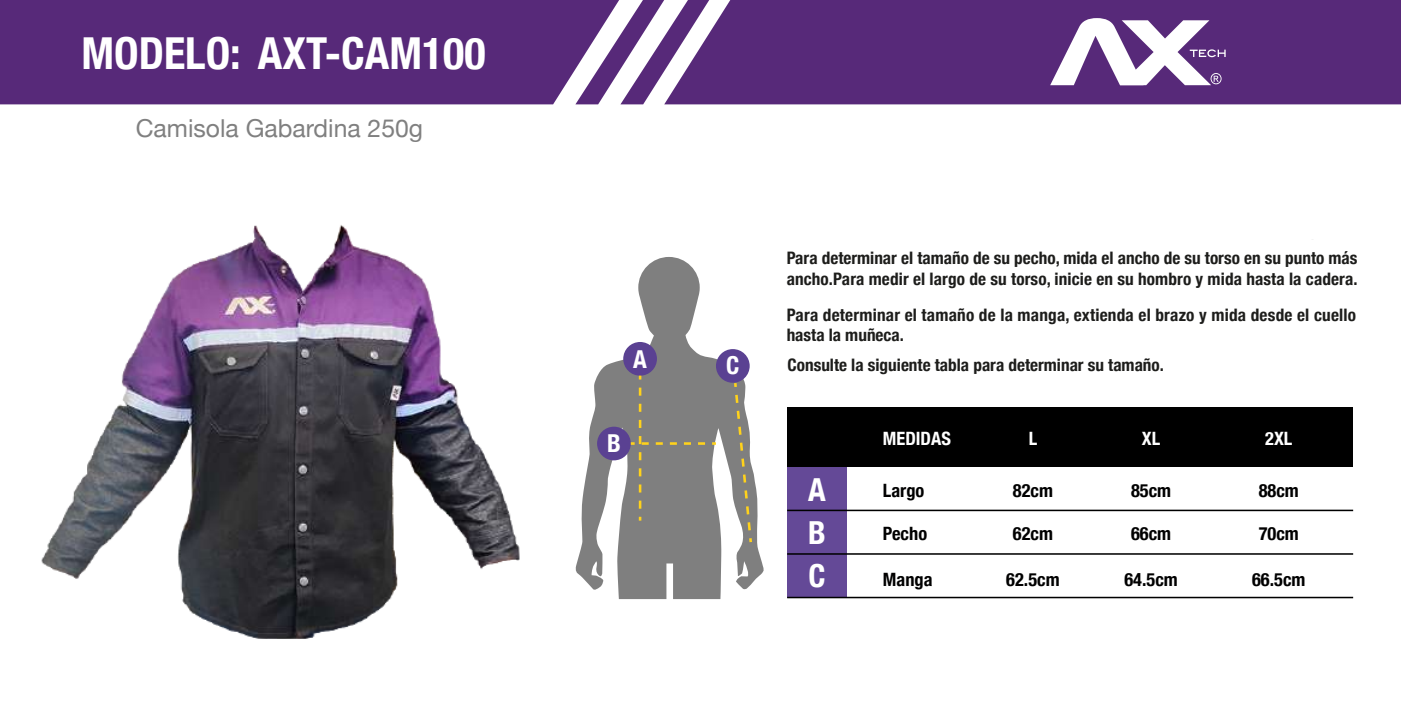
<style>
.page{position:relative;width:1401px;height:720px;background:#fff}
.page>*{position:absolute;margin:0;border:0;box-sizing:border-box;transform-origin:0 0}
.t1{font:700 condensed 44px "Helvetica Neue";color:#fff}
.t2{font:700 condensed 31.75px/42.8px "Helvetica Neue";color:#fff;text-align:justify}
.t3{font:24.75px "Helvetica Neue";color:#808080}
.t4{font:700 condensed 24.75px "Helvetica Neue";color:#fff}
.t5{font:700 condensed 18.5px "Helvetica Neue";color:#010000}
.t6{font:700 condensed 18.5px "Helvetica Neue";color:#fff}
.t7{font:700 condensed 17.25px/20.8px "Helvetica Neue";color:#1d1d1b}
</style>
<div class="page">
<div style="left:709px;top:0;width:691px;height:104px;background:#572979"></div>
<div style="left:0;top:0;width:575px;height:104px;background:#572979"></div>
<svg style="left:575px;top:0;width:134px;height:104px"></svg>
<svg style="left:1049px;top:18px;width:176px;height:67px"></svg>
<img style="left:41px;top:225px;width:479px;height:414px">
<div style="left:787px;top:467px;width:59px;height:131px;background:#644997"></div>
<div style="left:787px;top:407px;width:565px;height:60px;background:#000"></div>
<hr style="left:787px;top:510px;width:565px;height:1px;background:#000">
<hr style="left:787px;top:553px;width:565px;height:2px;background:#000">
<hr style="left:787px;top:597px;width:565px;height:1px;background:#000">
<svg style="left:575px;top:257px;width:189px;height:342px"></svg>
<div style="left:715px;top:349px;width:34px;height:34px;background:#5a4192;border-radius:50%"></div>
<div style="left:623px;top:342px;width:33px;height:34px;background:#5a4192;border-radius:50%"></div>
<div style="left:597px;top:427px;width:33px;height:33px;background:#5a4192;border-radius:50%"></div>
<svg style="left:638px;top:376px;width:3px;height:4px"></svg>
<div style="left:630px;top:388px;width:75px;height:133px;background:#7f7f7f"></div>
<svg style="left:733px;top:383px;width:19px;height:159px"></svg>
<h1 class="t1" style="left:81px;top:17px;width:405px">MODELO: AXT-CAM100</h1>
<h3 class="t3" style="left:136px;top:110px;width:289px">Camisola Gabardina 250g</h3>
<h3 class="t4" style="left:633px;top:339px;width:15px">A</h3>
<h3 class="t4" style="left:607px;top:422px;width:15px">B</h3>
<h3 class="t4" style="left:726px;top:344px;width:15px">C</h3>
<p class="t7" style="left:786px;top:247px;width:572px">Para determinar el tamaño de su pecho, mida el ancho de su torso en su punto más ancho.Para medir el largo de su torso, inicie en su hombro y mida hasta la cadera.</p>
<p class="t7" style="left:786px;top:303px;width:571px">Para determinar el tamaño de la manga, extienda el brazo y mida desde el cuello hasta la muñeca.</p>
<p class="t7" style="left:787px;top:354px;width:378px">Consulte la siguiente tabla para determinar su tamaño.</p>
<p class="t6" style="left:882px;top:423px;width:70px">MEDIDAS</p>
<p class="t5" style="left:882px;top:475px;width:43px">Largo</p>
<p class="t6" style="left:1028px;top:423px;width:10px">L</p>
<h2 class="t2" style="left:808px;top:466px;width:19px">A B C</h2>
<p class="t5" style="left:1012px;top:475px;width:42px">82cm</p>
<p class="t5" style="left:882px;top:518px;width:46px">Pecho</p>
<p class="t5" style="left:1012px;top:518px;width:42px">62cm</p>
<p class="t5" style="left:882px;top:564px;width:51px">Manga</p>
<p class="t5" style="left:1006px;top:564px;width:55px">62.5cm</p>
<p class="t6" style="left:1141px;top:423px;width:20px">XL</p>
<p class="t5" style="left:1130px;top:475px;width:42px">85cm</p>
<p class="t5" style="left:1130px;top:518px;width:42px">66cm</p>
<p class="t5" style="left:1124px;top:564px;width:55px">64.5cm</p>
<p class="t6" style="left:1264px;top:423px;width:29px">2XL</p>
<p class="t5" style="left:1258px;top:475px;width:42px">88cm</p>
<p class="t5" style="left:1258px;top:518px;width:42px">70cm</p>
<p class="t5" style="left:1251px;top:564px;width:55px">66.5cm</p>
</div>
